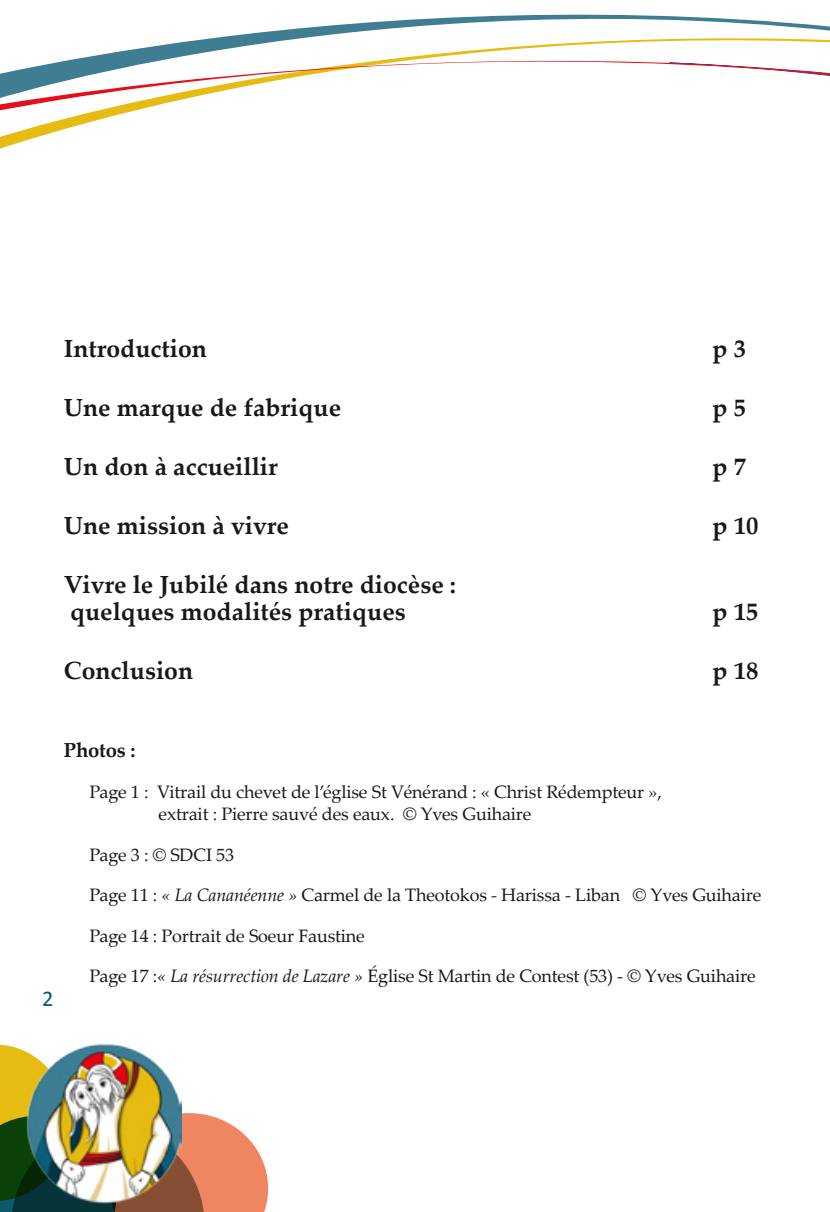
<style>
.page{position:relative;width:830px;height:1212px;background:#fff}
.page>*{position:absolute;margin:0;border:0;box-sizing:border-box;transform-origin:0 0}
.t1{font:700 24.75px/27px "Palatino Linotype";color:#1a171c}
.t2{font:22.5px "Calibri";color:#0a596c}
.t3{font:700 20.25px "Palatino Linotype";letter-spacing:-.01em;color:#1a171c}
.t4{font:18px/22.5px "Palatino Linotype";letter-spacing:-.01em;color:#1a171c}
.s1{font-style:italic}
</style>
<div class="page">
<svg style="left:0;top:16px;width:829px;height:118px"></svg>
<svg style="left:0;top:1044px;width:268px;height:168px"></svg>
<img style="left:24px;top:1044px;width:158px;height:159px">
<h1 class="t1" style="left:64px;top:334px;width:144px">Introduction</h1>
<h1 class="t1" style="left:712px;top:334px;width:35px">p 3</h1>
<h1 class="t1" style="left:64px;top:393px;width:279px">Une marque de fabrique</h1>
<h1 class="t1" style="left:712px;top:393px;width:35px">p 5</h1>
<h1 class="t1" style="left:64px;top:452px;width:215px">Un don à accueillir</h1>
<h1 class="t1" style="left:712px;top:452px;width:35px">p 7</h1>
<h1 class="t1" style="left:64px;top:511px;width:226px">Une mission à vivre</h1>
<h1 class="t1" style="left:712px;top:511px;width:48px">p 10</h1>
<h1 class="t1" style="left:64px;top:570px;width:393px">Vivre le Jubilé dans notre diocèse : quelques modalités pratiques</h1>
<h1 class="t1" style="left:712px;top:597px;width:48px">p 15</h1>
<h1 class="t1" style="left:64px;top:656px;width:131px">Conclusion</h1>
<h1 class="t1" style="left:712px;top:656px;width:48px">p 18</h1>
<p class="t2" style="left:42px;top:984px;width:13px">2</p>
<p class="t3" style="left:64px;top:736px;width:73px">Photos :</p>
<p class="t4" style="left:158px;top:779px;width:504px;text-indent:-69px">Page 1 : Vitrail du chevet de l’église St Vénérand : « Christ Rédempteur », extrait : Pierre sauvé des eaux. © Yves Guihaire</p>
<p class="t4" style="left:89px;top:842px;width:146px">Page 3 : © SDCI 53</p>
<p class="t4" style="left:89px;top:883px;width:673px">Page 11 : <span class="s1">« La Cananéenne »</span> Carmel de la Theotokos - Harissa - Liban © Yves Guihaire</p>
<p class="t4" style="left:89px;top:923px;width:277px">Page 14 : Portrait de Soeur Faustine</p>
<p class="t4" style="left:89px;top:964px;width:667px">Page 17 :<span class="s1">« La résurrection de Lazare »</span> église St Martin de Contest (53) - © Yves Guihaire</p>
</div>
